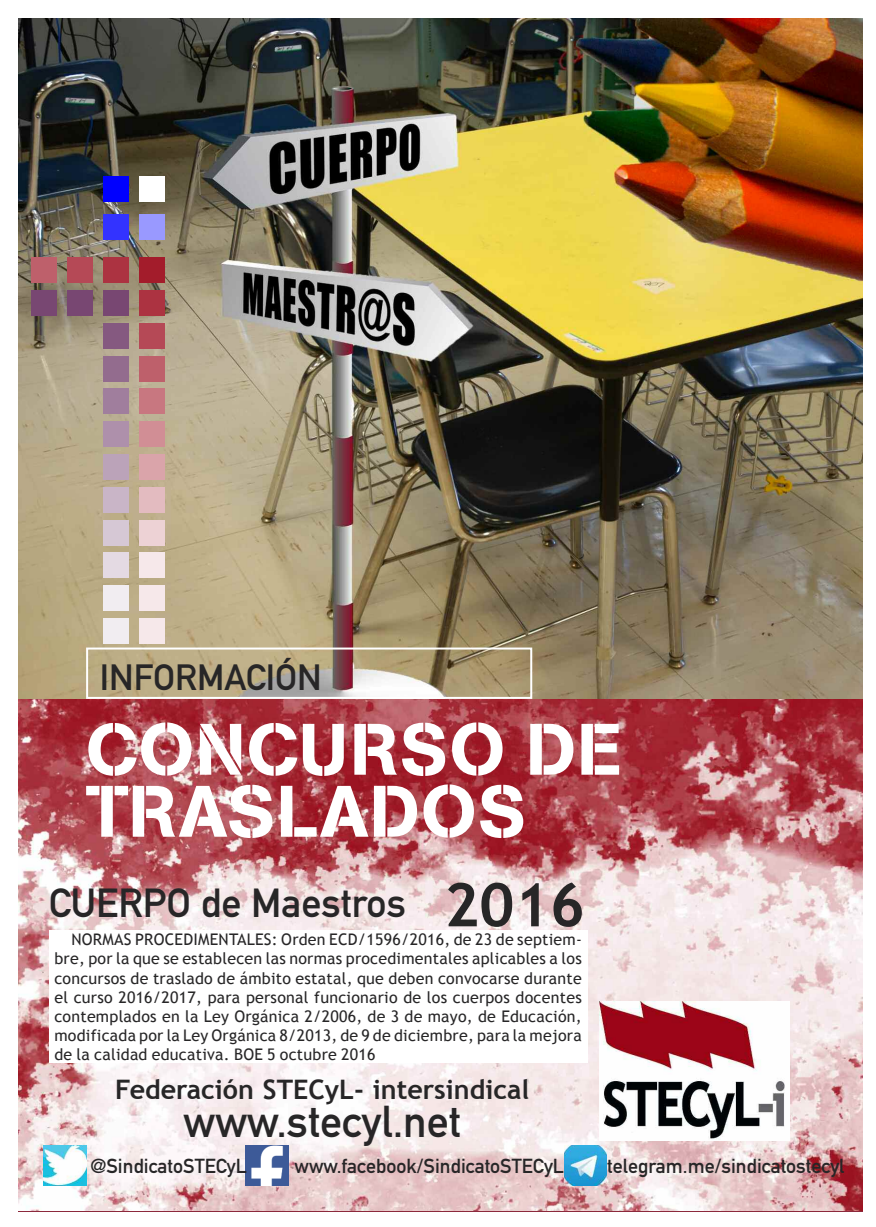
<style>
.page{position:relative;width:876px;height:1227px;background:#fff}
.page>*{position:absolute;margin:0;border:0;box-sizing:border-box;transform-origin:0 0}
.t1{font:72px/62px "AG Book Stencil";letter-spacing:.02em;color:#fff}
.t2{font:44px "DIN Mittelschrift Alternate";color:#272627}
.t3{font:40px "DIN Mittelschrift Alternate";color:#272627}
.t4{font:36px "DIN Mittelschrift Alternate";color:#272627}
.t5{font:700 26.8px "Trebuchet MS";color:#272627}
.t6{font:20px "DIN Mittelschrift Alternate";color:#272627}
.t7{font:16px/19.2px "Trebuchet MS";letter-spacing:.015em;color:#272627;text-align:justify}
.s1{font-family:"Trebuchet MS";font-weight:700;font-size:60px}
</style>
<div class="page">
<img style="left:18px;top:20px;width:844px;height:1190px">
<img style="left:18px;top:18px;width:843px;height:680px">
<div style="left:86px;top:647px;width:446px;height:52px;border:2px solid #fff"></div>
<img style="left:599px;top:1001px;width:190px;height:140px">
<div style="left:103px;top:257px;width:26px;height:26px;background:#ac3341"></div>
<div style="left:103px;top:290px;width:26px;height:25px;background:#784772"></div>
<div style="left:103px;top:323px;width:26px;height:25px;background:#855980"></div>
<div style="left:103px;top:356px;width:26px;height:25px;background:#936c8e"></div>
<div style="left:103px;top:389px;width:26px;height:25px;background:#a07e9d"></div>
<div style="left:103px;top:421px;width:26px;height:26px;background:#ae90ab"></div>
<div style="left:103px;top:454px;width:26px;height:25px;background:#bba3b9"></div>
<div style="left:103px;top:487px;width:26px;height:25px;background:#c9b5c7"></div>
<div style="left:103px;top:520px;width:26px;height:25px;background:#d6c8d5"></div>
<div style="left:103px;top:553px;width:26px;height:25px;background:#e4dae3"></div>
<div style="left:103px;top:585px;width:26px;height:26px;background:#f1edf1"></div>
<div style="left:103px;top:618px;width:26px;height:25px;background:#f1edf1"></div>
<div style="left:140px;top:257px;width:25px;height:26px;background:#a31c2b"></div>
<div style="left:140px;top:290px;width:25px;height:25px;background:#ac3341"></div>
<div style="left:140px;top:323px;width:25px;height:25px;background:#b54956"></div>
<div style="left:31px;top:290px;width:25px;height:25px;background:#784772"></div>
<div style="left:67px;top:290px;width:26px;height:25px;background:#784772"></div>
<div style="left:31px;top:257px;width:25px;height:26px;background:#be606b"></div>
<div style="left:67px;top:257px;width:26px;height:26px;background:#b54956"></div>
<div style="left:140px;top:356px;width:25px;height:25px;background:#be606b"></div>
<div style="left:140px;top:389px;width:25px;height:25px;background:#c87780"></div>
<div style="left:140px;top:421px;width:25px;height:26px;background:#d18e95"></div>
<div style="left:140px;top:454px;width:25px;height:25px;background:#daa4aa"></div>
<div style="left:140px;top:487px;width:25px;height:25px;background:#e3bbc0"></div>
<div style="left:140px;top:520px;width:25px;height:25px;background:#edd2d5"></div>
<div style="left:140px;top:553px;width:25px;height:25px;background:#f6e8ea"></div>
<div style="left:140px;top:585px;width:25px;height:26px;background:#f6e8ea"></div>
<div style="left:140px;top:618px;width:25px;height:25px;background:#f6e8ea"></div>
<div style="left:140px;top:214px;width:25px;height:25px;background:#99f"></div>
<div style="left:103px;top:214px;width:26px;height:25px;background:#33f"></div>
<div style="left:140px;top:177px;width:25px;height:25px;background:#fff"></div>
<div style="left:103px;top:177px;width:26px;height:25px;background:#00f"></div>
<div style="left:49px;top:930px;width:538px;height:132px;background:#fff"></div>
<img style="left:43px;top:1145px;width:43px;height:40px">
<img style="left:245px;top:1145px;width:43px;height:40px">
<img style="left:563px;top:1145px;width:43px;height:40px">
<h3 class="t4" style="left:100px;top:664px;width:223px">INFORMACIÓN</h3>
<h1 class="t1" style="left:86px;top:723px;width:536px">CONCURSO DE<br>TRASLADOS</h1>
<h3 class="t3" style="left:49px;top:888px;width:537px">CUERPO de Maestros <span class="s1">2016</span></h3>
<p class="t7" style="left:54px;top:930px;width:528px;text-indent:17px">NORMAS PROCEDIMENTALES: Orden ECD/1596/2016, de 23 de septiem&shy;bre, por la que se establecen las normas procedimentales aplicables a los concursos de traslado de ámbito estatal, que deben convocarse durante el curso 2016/2017, para personal funcionario de los cuerpos docentes contemplados en la Ley Orgánica 2/2006, de 3 de mayo, de Educación, modificada por la Ley Orgánica 8/2013, de 9 de diciembre, para la mejora de la calidad educativa. BOE 5 octubre 2016</p>
<h3 class="t5" style="left:115px;top:1073px;width:415px">Federación STECyL- intersindical</h3>
<h2 class="t2" style="left:183px;top:1105px;width:279px">www.stecyl.net</h2>
<p class="t6" style="left:90px;top:1158px;width:158px">@SindicatoSTECyL</p>
<p class="t6" style="left:294px;top:1158px;width:271px">www.facebook/SindicatoSTECyL</p>
<p class="t6" style="left:607px;top:1158px;width:238px">telegram.me/sindicatostecyl</p>
</div>
